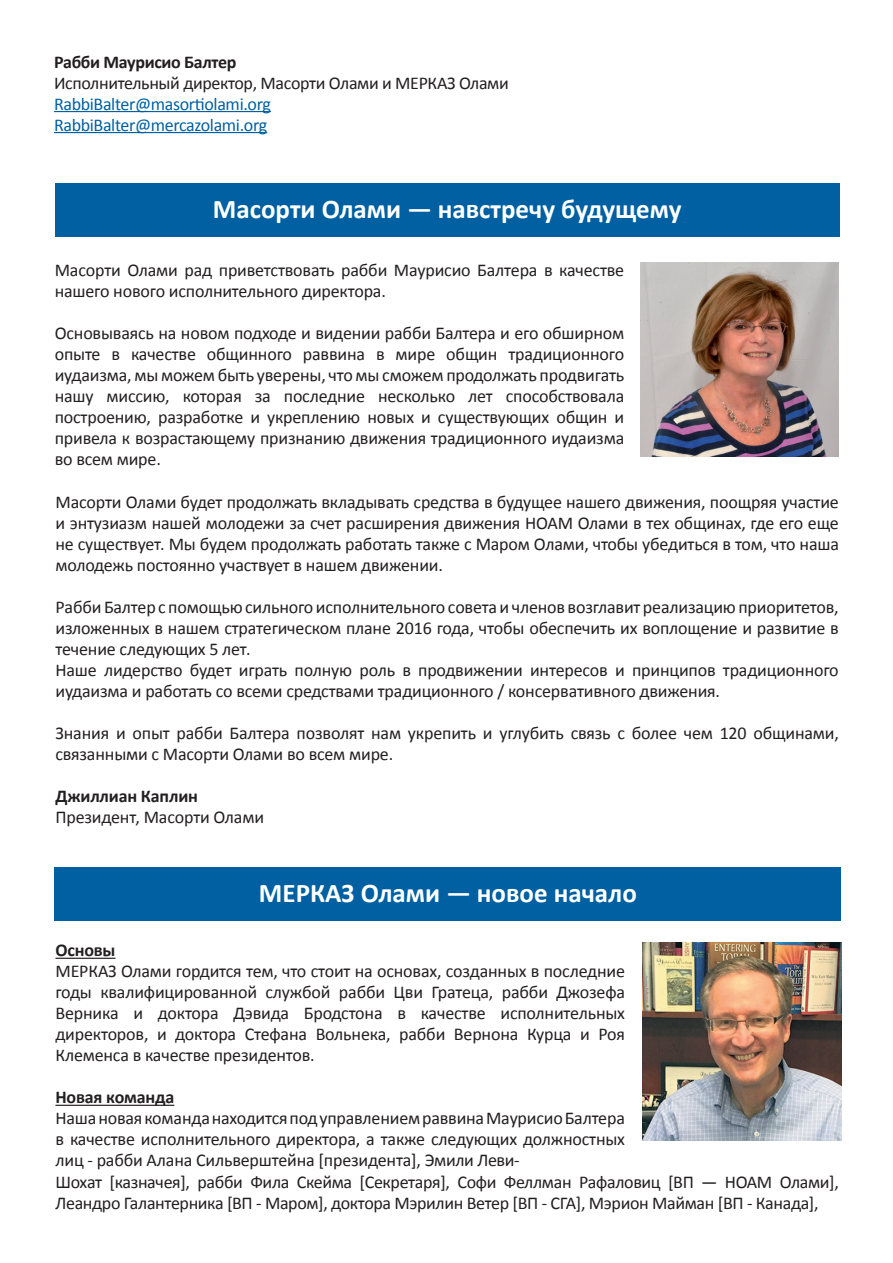
<style>
.page{position:relative;width:893px;height:1263px;background:#fff}
.page>*{position:absolute;margin:0;border:0;box-sizing:border-box;transform-origin:0 0}
.t1{font:700 27px "Calibri";color:#fff}
.t2{font:18px/21px "Calibri";letter-spacing:-.01em;color:#231f20}
.t3{font:18px/21px "Calibri";letter-spacing:-.02em;color:#0160a1}
.t4{font:700 18px "Calibri";letter-spacing:-.01em;color:#231f20}
</style>
<div class="page">
<hr style="left:54px;top:111px;width:217px;height:1px;background:#0160a1">
<hr style="left:54px;top:132px;width:213px;height:1px;background:#0160a1">
<div style="left:55px;top:183px;width:785px;height:54px;background:#0160a1"></div>
<img style="left:641px;top:262px;width:198px;height:194px">
<div style="left:54px;top:867px;width:787px;height:54px;background:#0160a1"></div>
<hr style="left:55px;top:958px;width:60px;height:1px;background:#231f20">
<hr style="left:55px;top:1105px;width:119px;height:1px;background:#231f20">
<img style="left:643px;top:943px;width:198px;height:197px">
<p class="t4" style="left:54px;top:50px;width:184px">Рабби Маурисио Балтер</p>
<p class="t2" style="left:54px;top:72px;width:456px">Исполнительный директор, Масорти Олами и МЕРКАЗ Олами</p>
<p class="t3" style="left:54px;top:93px;width:218px">RabbiBalter@masortiolami.org<br>RabbiBalter@mercazolami.org</p>
<h1 class="t1" style="left:213px;top:192px;width:470px">Масорти Олами — навстречу будущему</h1>
<p class="t2" style="left:55px;top:259px;width:571px">Масорти Олами рад приветствовать рабби Маурисио Балтера в качестве нашего нового исполнительного директора.</p>
<p class="t2" style="left:55px;top:322px;width:571px;text-align:right">Основываясь на новом подходе и видении рабби Балтера и его обширном традиционного</p>
<p class="t2" style="left:207px;top:343px;width:87px">общинного</p>
<p class="t2" style="left:446px;top:343px;width:53px">общин</p>
<p class="t2" style="left:55px;top:343px;width:47px">опыте</p>
<p class="t2" style="left:55px;top:365px;width:571px">иудаизма, мы можем быть уверены, что мы сможем продолжать продвигать</p>
<p class="t2" style="left:506px;top:386px;width:120px">способствовала</p>
<p class="t2" style="left:131px;top:343px;width:66px">качестве</p>
<p class="t2" style="left:303px;top:343px;width:64px">раввина</p>
<p class="t2" style="left:396px;top:343px;width:41px">мире</p>
<p class="t2" style="left:111px;top:343px;width:10px">в</p>
<p class="t2" style="left:376px;top:343px;width:10px">в</p>
<p class="t2" style="left:55px;top:386px;width:571px">нашу<br>построению, разработке и укреплению новых и существующих общин и привела к возрастающему признанию движения традиционного иудаизма во всем мире.</p>
<p class="t2" style="left:55px;top:491px;width:785px;text-align:justify">Масорти Олами будет продолжать вкладывать средства в будущее нашего движения, поощряя участие и энтузиазм нашей молодежи за счет расширения движения НОАМ Олами в тех общинах, где его еще не существует. Мы будем продолжать работать также с Маром Олами, чтобы убедиться в том, что наша молодежь постоянно участвует в нашем движении.</p>
<p class="t2" style="left:55px;top:596px;width:785px">РаббиБалтерспомощьюсильногоисполнительногосоветаичленоввозглавитреализациюприоритетов, изложенных в нашем стратегическом плане 2016 года, чтобы обеспечить их воплощение и развитие в течение следующих 5 лет.<br>Наше лидерство будет играть полную роль в продвижении интересов и принципов традиционного иудаизма и работать со всеми средствами традиционного / консервативного движения.</p>
<p class="t2" style="left:55px;top:722px;width:785px">Знания и опыт рабби Балтера позволят нам укрепить и углубить связь с более чем 120 общинами, связанными с Масорти Олами во всем мире.</p>
<p class="t4" style="left:55px;top:784px;width:144px">Джиллиан Каплин</p>
<p class="t2" style="left:55px;top:806px;width:210px">Президент, Масорти Олами</p>
<p class="t2" style="left:107px;top:386px;width:65px">миссию,</p>
<p class="t2" style="left:183px;top:386px;width:61px">которая</p>
<p class="t2" style="left:255px;top:386px;width:18px">за</p>
<p class="t2" style="left:284px;top:386px;width:83px">последние</p>
<p class="t2" style="left:378px;top:386px;width:79px">несколько</p>
<p class="t2" style="left:468px;top:386px;width:26px">лет</p>
<h1 class="t1" style="left:259px;top:876px;width:380px">МЕРКАЗ Олами — новое начало</h1>
<p class="t4" style="left:55px;top:939px;width:62px">Основы</p>
<p class="t2" style="left:55px;top:961px;width:571px;text-align:right">МЕРКАЗ Олами гордится тем, что стоит на основах, созданных в последние<br>Джозефа</p>
<p class="t2" style="left:265px;top:982px;width:67px">службой</p>
<p class="t2" style="left:339px;top:982px;width:48px">рабби</p>
<p class="t2" style="left:502px;top:982px;width:48px">рабби</p>
<p class="t2" style="left:100px;top:982px;width:158px">квалифицированной</p>
<p class="t2" style="left:394px;top:982px;width:31px">Цви</p>
<p class="t2" style="left:431px;top:982px;width:63px">Гратеца,</p>
<p class="t2" style="left:55px;top:982px;width:38px">годы</p>
<p class="t2" style="left:55px;top:1003px;width:65px">Верника</p>
<p class="t2" style="left:133px;top:1003px;width:11px">и</p>
<p class="t2" style="left:158px;top:1003px;width:62px">доктора</p>
<p class="t2" style="left:234px;top:1003px;width:57px">Дэвида</p>
<p class="t2" style="left:304px;top:1003px;width:80px">Бродстона</p>
<p class="t2" style="left:397px;top:1003px;width:10px">в</p>
<p class="t2" style="left:421px;top:1003px;width:66px">качестве</p>
<p class="t2" style="left:500px;top:1003px;width:126px">исполнительных</p>
<p class="t2" style="left:399px;top:1024px;width:48px">рабби</p>
<p class="t2" style="left:245px;top:1024px;width:64px">Стефана</p>
<p class="t2" style="left:527px;top:1024px;width:46px">Курца</p>
<p class="t2" style="left:316px;top:1024px;width:76px">Вольнека,</p>
<p class="t2" style="left:454px;top:1024px;width:66px">Вернона</p>
<p class="t2" style="left:598px;top:1024px;width:28px">Роя</p>
<p class="t2" style="left:55px;top:1024px;width:261px">директоров и,<br>Клеменса в качестве президентов.</p>
<p class="t4" style="left:55px;top:1086px;width:120px">Новая команда</p>
<p class="t2" style="left:55px;top:1108px;width:571px">НашановаякоманданаходитсяподуправлениемраввинаМаурисиоБалтера в качестве исполнительного директора а, также следующих должностных</p>
<p class="t2" style="left:55px;top:1172px;width:785px">Шохат [казначея ,] рабби Фила Скейма [Секретаря ,] Софи Феллман Рафаловиц [ВП — НОАМ Олами ,[</p>
<p class="t2" style="left:175px;top:1024px;width:62px">доктора</p>
<p class="t2" style="left:580px;top:1024px;width:11px">и</p>
<p class="t2" style="left:55px;top:1150px;width:466px">лиц - рабби Алана Сильверштейна [президента ,] Эмили Леви-</p>
<p class="t2" style="left:55px;top:1193px;width:765px">Леандро Галантерника [ВП - Маром ,] доктора Мэрилин Ветер [ВП - СГА ,] Мэрион Майман [ВП - Канада ,[</p>
</div>
